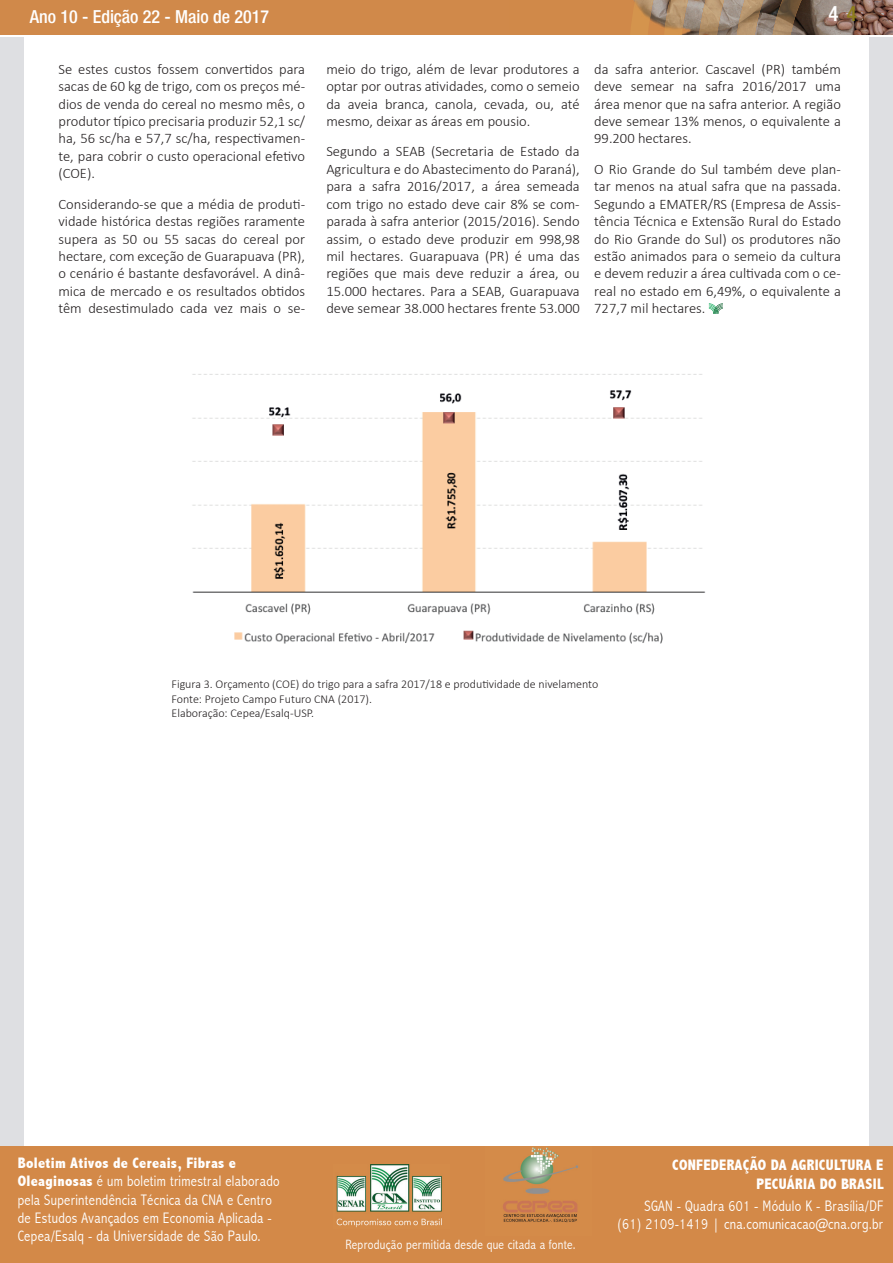
<style>
.page{position:relative;width:893px;height:1263px;background:#fff}
.page>*{position:absolute;margin:0;border:0;box-sizing:border-box;transform-origin:0 0}
.t1{font:500 condensed 21px "Helvetica Neue LT Std";color:#fff}
.t2{font:500 condensed 18px "Helvetica Neue LT Std";color:#fff}
.t3{font:300 condensed 15.3px/18.3px "Abadi";letter-spacing:.02em;color:#fff}
.t4{font:800 condensed 15.3px/18.3px "Abadi";letter-spacing:.02em;color:#fff;text-align:right}
.t5{font:300 14.55px/17.4px "Calibri";color:#231f20;text-align:justify}
.t6{font:300 condensed 13.5px "Abadi";letter-spacing:.02em;color:#fff}
.t7{font:300 12px/14.4px "Calibri";color:#231f20}
.s1{color:#8f7f1c}
.s2{font-weight:800}
</style>
<div class="page">
<div style="left:0;top:13px;width:893px;height:1250px;background:#dedfe2"></div>
<div style="left:24px;top:13px;width:845px;height:1250px;background:#fff"></div>
<div style="left:0;top:0;width:861px;height:37px;background:#d0894a"></div>
<img style="left:653px;top:0;width:240px;height:35px">
<img style="left:772px;top:0;width:29px;height:35px">
<img style="left:737px;top:0;width:26px;height:35px">
<img style="left:699px;top:0;width:25px;height:35px">
<img style="left:664px;top:0;width:24px;height:35px">
<img style="left:631px;top:0;width:22px;height:35px">
<hr style="left:0;top:35px;width:893px;height:2px;background:#fff">
<div style="left:0;top:1146px;width:893px;height:117px;background:#d38948"></div>
<img style="left:336px;top:1165px;width:106px;height:63px">
<img style="left:503px;top:1147px;width:76px;height:76px">
<svg style="left:709px;top:303px;width:14px;height:11px"></svg>
<img style="left:192px;top:374px;width:514px;height:270px">
<p class="t2" style="left:30px;top:6px;width:241px">Ano 10 - Edição 22 - Maio de 2017</p>
<h1 class="t1" style="left:828px;top:1px;width:30px">4 <span class="s1">4</span></h1>
<p class="t5" style="left:58px;top:59px;width:248px">Se estes custos fossem convertidos para sacas de 60 kg de trigo, com os preços mé&shy;dios de venda do cereal no mesmo mês, o produtor típico precisaria produzir 52,1 sc/ ha, 56 sc/ha e 57,7 sc/ha, respectivamen&shy;te, para cobrir o custo operacional efetivo (COE).</p>
<p class="t5" style="left:58px;top:194px;width:248px">Considerando-se que a média de produti&shy;vidade histórica destas regiões raramente supera as 50 ou 55 sacas do cereal por hectare, com exceção de Guarapuava (PR), o cenário é bastante desfavorável. A dinâ&shy;mica de mercado e os resultados obtidos têm desestimulado cada vez mais o se-</p>
<p class="t5" style="left:326px;top:59px;width:255px">meio do trigo, além de levar produtores a optar por outras atividades, como o semeio da aveia branca, canola, cevada, ou, até mesmo, deixar as áreas em pousio.</p>
<p class="t5" style="left:326px;top:142px;width:255px">Segundo a SEAB (Secretaria de Estado da Agricultura e do Abastecimento do Paraná), para a safra 2016/2017, a área semeada com trigo no estado deve cair 8% se com&shy;parada à safra anterior (2015/2016). Sendo assim, o estado deve produzir em 998,98 mil hectares. Guarapuava (PR) é uma das regiões que mais deve reduzir a área, ou 15.000 hectares. Para a SEAB, Guarapuava deve semear 38.000 hectares frente 53.000</p>
<p class="t5" style="left:594px;top:59px;width:248px">da safra anterior. Cascavel (PR) também deve semear na safra 2016/2017 uma área menor que na safra anterior. A região deve semear 13% menos, o equivalente a 99.200 hectares.</p>
<p class="t5" style="left:594px;top:159px;width:248px">O Rio Grande do Sul também deve plan&shy;tar menos na atual safra que na passada.<br>Segundo a EMATER/RS (Empresa de Assis&shy;tência Técnica e Extensão Rural do Estado do Rio Grande do Sul) os produtores não estão animados para o semeio da cultura e devem reduzir a área cultivada com o ce&shy;real no estado em 6,49%, o equivalente a 727,7 mil hectares.</p>
<p class="t7" style="left:171px;top:676px;width:428px">Figura 3. Orçamento (COE) do trigo para a safra 2017/18 e produtividade de nivelamento<br>Fonte: Projeto Campo Futuro CNA (2017).<br>Elaboração: Cepea/Esalq-USP.</p>
<p class="t3" style="left:18px;top:1154px;width:263px"><span class="s2">Boletim Ativos de Cereais, Fibras e Oleaginosas</span> é um boletim trimestral elaborado pela Superintendência Técnica da CNA e Centro de Estudos Avançados em Economia Aplicada - Cepea/Esalq - da Universidade de São Paulo.</p>
<p class="t6" style="left:345px;top:1236px;width:232px">Reprodução permitida desde que citada a fonte.</p>
<p class="t4" style="left:672px;top:1156px;width:213px">CONFEDERAÇÃO DA AGRICULTURA E<br>PECUÁRIA DO BRASIL</p>
<p class="t3" style="left:617px;top:1196px;width:268px;text-align:right">SGAN - Quadra 601 - Módulo K - Brasília/DF (61) 2109-1419 | cna.comunicacao@cna.org.br</p>
</div>
